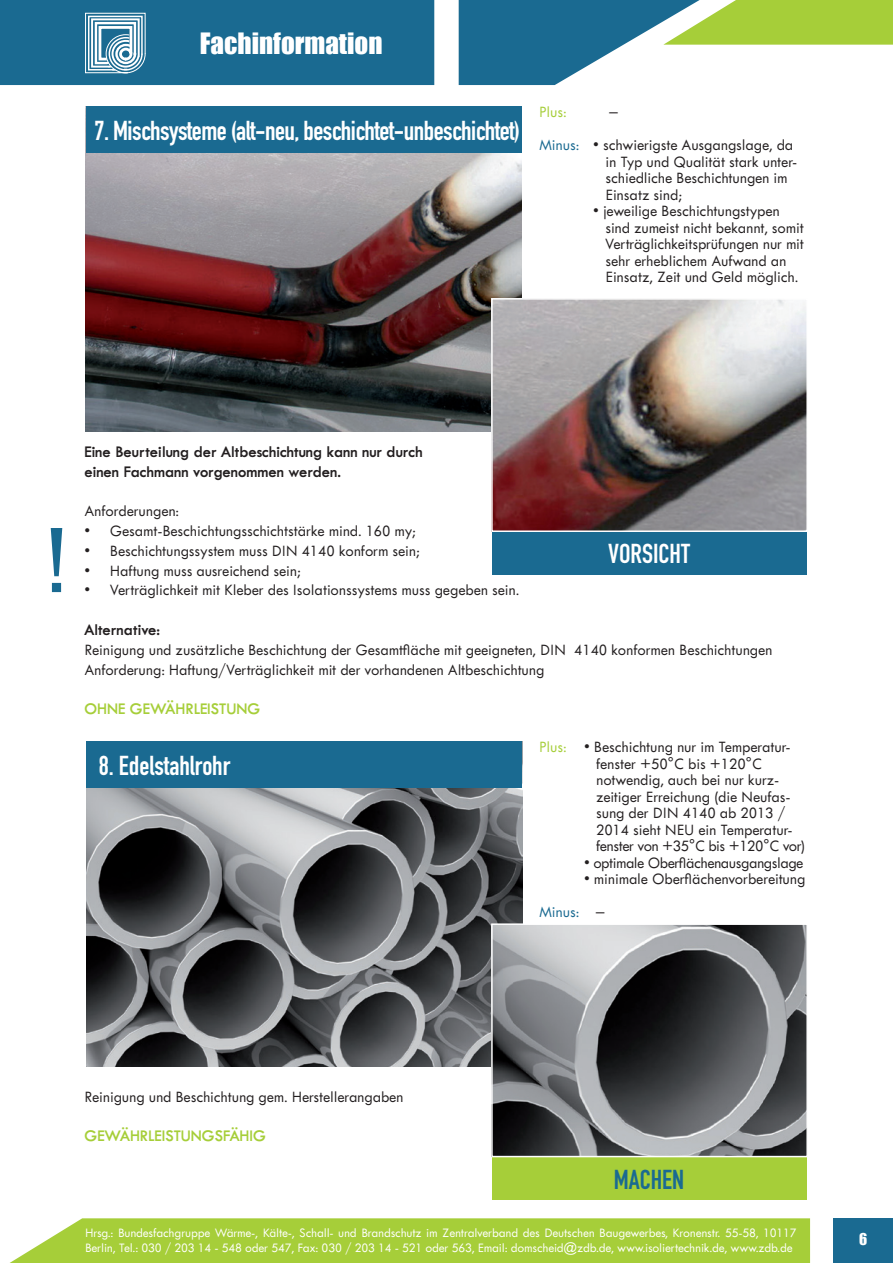
<style>
.page{position:relative;width:893px;height:1263px;background:#fff}
.page>*{position:absolute;margin:0;border:0;box-sizing:border-box;transform-origin:0 0}
.t1{font:90px "DIN Engschrift LT";color:#1a6a91}
.t2{font:27px "DIN Engschrift LT";letter-spacing:-.02em;color:#fff}
.t3{font:27px "DIN Engschrift LT";color:#fff}
.t4{font:27px "Impact";color:#fff}
.t5{font:27px "DIN Engschrift LT";color:#1a6a91}
.t6{font:500 16.5px/16.5px "Tw Cen MT Std Semi";color:#231f20}
.t7{font:600 16.5px/19.8px "Tw Cen MT Std";color:#231f20}
.t8{font:600 16.5px "Tw Cen MT Std";color:#a6ce39}
.t9{font:500 16.5px "Tw Cen MT Std Semi";letter-spacing:-.02em;color:#231f20}
.t10{font:500 16.5px "Tw Cen MT Std Semi";color:#a6ce39}
.t11{font:15px "Impact";color:#fff}
.t12{font:500 13.5px/15px "Tw Cen MT Std Semi";letter-spacing:-.005em;color:#fff}
.s1{color:#1a6a91}
.s2{color:#a6ce39}
</style>
<div class="page">
<div style="left:833px;top:1217px;width:60px;height:46px;background:#1a6a91"></div>
<svg style="left:9px;top:1218px;width:801px;height:45px;background:#abd044"></svg>
<div style="left:714px;top:0;width:179px;height:45px;background:#a6ce39"></div>
<svg style="left:0;top:0;width:714px;height:85px;background:#3e81a0"></svg>
<img style="left:85px;top:106px;width:436px;height:326px">
<div style="left:86px;top:106px;width:435px;height:47px;background:#1a6a91"></div>
<img style="left:86px;top:742px;width:436px;height:325px">
<div style="left:86px;top:742px;width:435px;height:46px;background:#1a6a91"></div>
<div style="left:492px;top:1157px;width:314px;height:43px;background:#a6ce39"></div>
<img style="left:494px;top:301px;width:311px;height:228px">
<div style="left:491px;top:298px;width:317px;height:234px;border:2px solid #fff"></div>
<div style="left:492px;top:532px;width:314px;height:42px;background:#1a6a91"></div>
<img style="left:494px;top:926px;width:311px;height:228px">
<div style="left:491px;top:923px;width:317px;height:234px;border:2px solid #fff"></div>
<svg style="left:85px;top:12px;width:61px;height:62px"></svg>
<h2 class="t4" style="left:200px;top:22px;width:184px">Fachinformation</h2>
<h2 class="t2" style="left:95px;top:115px;width:427px">7. Mischsysteme (alt-neu, beschichtet-unbeschichtet)</h2>
<p class="t10" style="left:539px;top:104px;width:29px">Plus:</p>
<p class="t6" style="left:539px;top:96px;width:256px;line-height:33px;text-indent:71px">–<br><span class="s1">Minus:</span> • schwierigste Ausgangslage, da</p>
<p class="t6" style="left:605px;top:154px;width:193px">in Typ und Qualität stark unter&shy;schiedliche Beschichtungen im<br>Einsatz sind;</p>
<p class="t6" style="left:605px;top:203px;width:200px;text-indent:-12px">• jeweilige Beschichtungstypen sind zumeist nicht bekannt, somit<br>Verträglichkeitsprüfungen nur mit sehr erheblichem Aufwand an<br>Einsatz, Zeit und Geld möglich.</p>
<h1 class="t1" style="left:46px;top:508px;width:23px">!</h1>
<p class="t7" style="left:84px;top:442px;width:340px">Eine Beurteilung der Altbeschichtung kann nur durch einen Fachmann vorgenommen werden.</p>
<p class="t6" style="left:84px;top:503px;width:96px">Anforderungen:</p>
<p class="t6" style="left:84px;top:523px;width:333px">• Gesamt-Beschichtungsschichtstärke mind. 160 my;</p>
<p class="t6" style="left:84px;top:543px;width:337px">• Beschichtungssystem muss DIN 4140 konform sein;</p>
<p class="t6" style="left:84px;top:562px;width:218px">• Haftung muss ausreichend sein;</p>
<p class="t6" style="left:84px;top:582px;width:436px">• Verträglichkeit mit Kleber des Isolationssystems muss gegeben sein.</p>
<p class="t7" style="left:84px;top:620px;width:77px">Alternative:</p>
<p class="t6" style="left:84px;top:640px;width:689px;line-height:19.8px">Reinigung und zusätzliche Beschichtung der Gesamtfläche mit geeigneten, DIN 4140 konformen Beschichtungen<br>Anforderung: Haftung/Verträglichkeit mit der vorhandenen Altbeschichtung</p>
<p class="t8" style="left:84px;top:700px;width:177px">OHNE GEWÄHRLEISTUNG</p>
<h2 class="t3" style="left:608px;top:538px;width:83px">VORSICHT</h2>
<h2 class="t3" style="left:99px;top:750px;width:133px">8. Edelstahlrohr</h2>
<p class="t6" style="left:596px;top:739px;width:211px;text-indent:-57px"><span class="s2">Plus:</span> • Beschichtung nur im Temperatur&shy;fenster +50°C bis +120°C notwendig, auch bei nur kurz&shy;zeitiger Erreichung (die Neufas&shy;sung der DIN 4140 ab 2013 /<br>2014 sieht NEU ein Temperatur&shy;fenster von +35°C bis +120°C vor)</p>
<p class="t9" style="left:584px;top:854px;width:221px">• optimale Oberflächenausgangslage</p>
<p class="t6" style="left:539px;top:863px;width:268px;line-height:33px;text-indent:45px">• minimale Oberflächenvorbereitung<br><span class="s1">Minus:</span> –</p>
<p class="t6" style="left:84px;top:1088px;width:321px">Reinigung und Beschichtung gem. Herstellerangaben</p>
<p class="t8" style="left:84px;top:1127px;width:183px">GEWÄHRLEISTUNGSFÄHIG</p>
<h2 class="t5" style="left:614px;top:1163px;width:72px">MACHEN</h2>
<p class="t12" style="left:85px;top:1225px;width:713px">Hrsg.: Bundesfachgruppe Wärme-, Kälte-, Schall- und Brandschutz im Zentralverband des Deutschen Baugewerbes, Kronenstr. 55-58, 10117<br>Berlin, Tel.: 030 / 203 14 - 548 oder 547, Fax: 030 / 203 14 - 521 oder 563, Email: domscheid@zdb.de, www.isoliertechnik.de, www.zdb.de</p>
<p class="t11" style="left:859px;top:1227px;width:10px">6</p>
</div>
